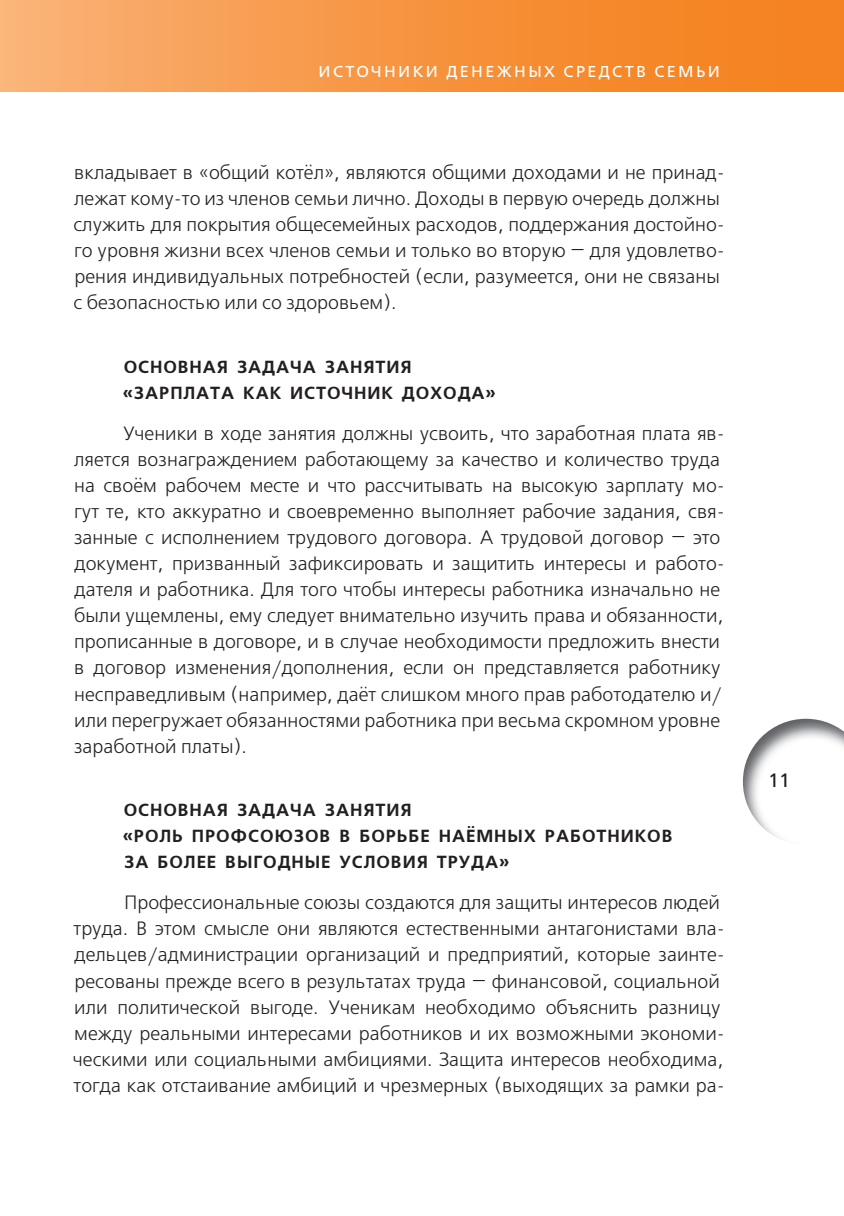
<style>
.page{position:relative;width:844px;height:1216px;background:#fff}
.page>*{position:absolute;margin:0;border:0;box-sizing:border-box;transform-origin:0 0}
.t1{font:19.25px/26.1px "Free Set C";color:#231f20}
.t2{font:19.25px "Free Set C San Pin";color:#231f20}
.t3{font:700 17.5px/26.1px "Free Set C";letter-spacing:.05em;color:#231f20}
.t4{font:15.75px "Free Set C San Pin";letter-spacing:.15em;color:#fff}
</style>
<div class="page">
<div style="left:0;top:0;width:843px;height:92px;background:linear-gradient(to right,#fab073,#f47c14)"></div>
<img style="left:742px;top:718px;width:101px;height:121px">
<p class="t4" style="left:318px;top:63px;width:402px">ИСТОЧНИКИ ДЕНЕЖНЫХ СРЕДСТВ СЕМЬИ</p>
<p class="t1" style="left:73px;top:159px;width:652px">вкладывает в «общий котёл», являются общими доходами и не принад&shy;лежат кому-то из членов семьи лично. Доходы в первую очередь должны служить для покрытия общесемейных расходов, поддержания достойно&shy;го уровня жизни всех членов семьи и только во вторую — для удовлетво&shy;рения индивидуальных потребностей (если, разумеется, они не связаны с безопасностью или со здоровьем).</p>
<p class="t3" style="left:123px;top:356px;width:374px">ОСНОВНАЯ ЗАДАЧА ЗАНЯТИЯ «ЗАРПЛАТА КАК ИСТОЧНИК ДОХОДА»</p>
<p class="t1" style="left:74px;top:420px;width:652px;text-indent:49px">Ученики в ходе занятия должны усвоить, что заработная плата яв&shy;ляется вознаграждением работающему за качество и количество труда на своём рабочем месте и что рассчитывать на высокую зарплату мо&shy;гут те, кто аккуратно и своевременно выполняет рабочие задания, свя&shy;занные с исполнением трудового договора. А трудовой договор — это документ, призванный зафиксировать и защитить интересы и работо&shy;дателя и работника. Для того чтобы интересы работника изначально не были ущемлены, ему следует внимательно изучить права и обязанно сти, прописанные в договоре, и в случае необходимости предложить внести в договор изменения/дополнения, если он представляется работнику несправедливым (например, даёт слишком много прав работодателю и/ или перегружает обязанностями работника при весьма скромном уровне заработной платы).</p>
<p class="t3" style="left:123px;top:799px;width:551px">ОСНОВНАЯ ЗАДАЧА ЗАНЯТИЯ<br>«РОЛЬ ПРОФСОЮЗОВ В БОРЬБЕ НАЁМНЫХ РАБОТНИКОВ<br>ЗА БОЛЕЕ ВЫГОДНЫЕ УСЛОВИЯ ТРУДА»</p>
<p class="t1" style="left:73px;top:889px;width:653px;text-indent:51px">Профессиональные союзы создаются для защиты интересов людей труда. В этом смысле они являются естественными антагонистами вла&shy;дельцев/администрации организаций и предприятий, которые заинте&shy;ресованы прежде всего в результатах труда — финансовой, социальной или политической выгоде. Ученикам необходимо объяснить разницу между реальными интересами работников и их возможными экономи&shy;ческими или социальными амбициями. Защита интересов необходима, тогда как отстаивание амбиций и чрезмерных (выходящих за рамки ра-</p>
<p class="t2" style="left:768px;top:770px;width:24px">11</p>
</div>
